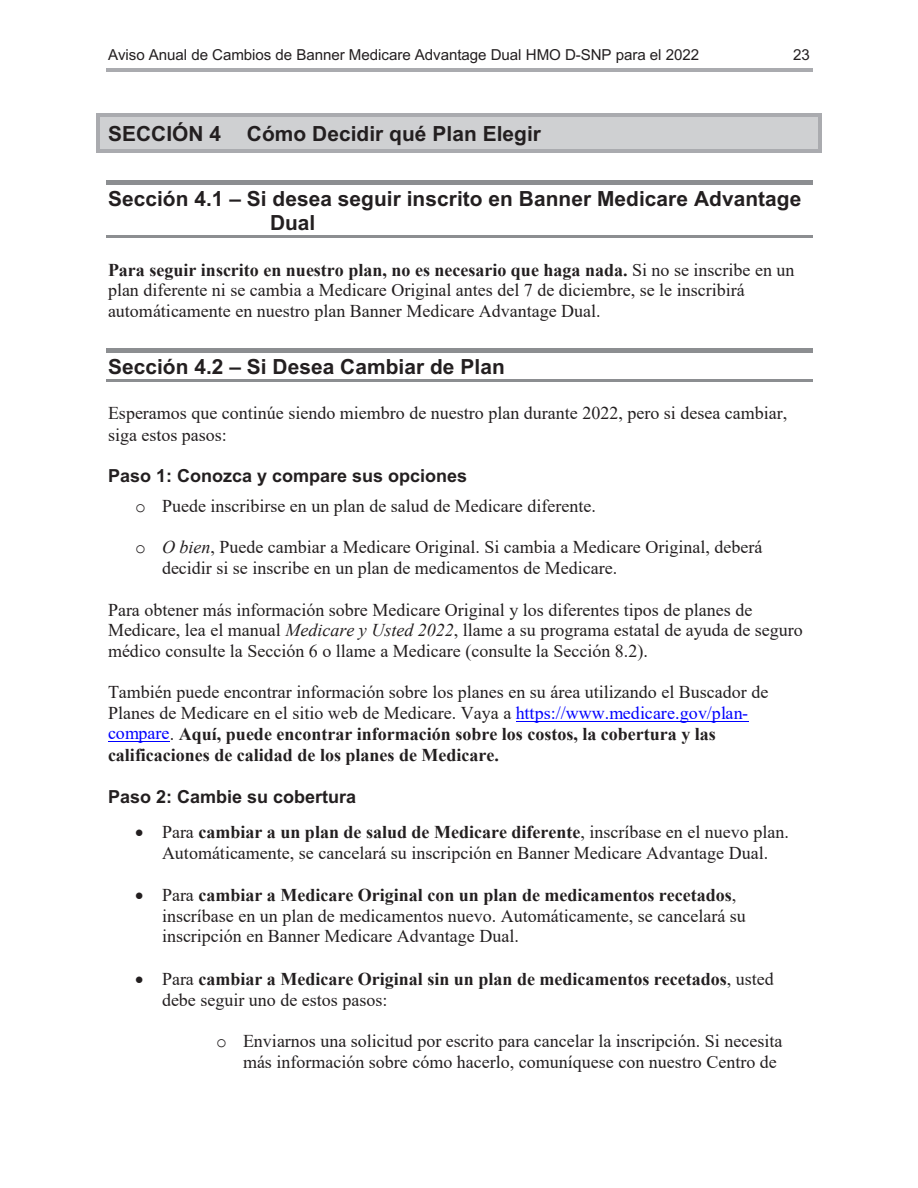
<style>
.page{position:relative;width:918px;height:1188px;background:#fff}
.page>*{position:absolute;margin:0;border:0;box-sizing:border-box;transform-origin:0 0}
.t1{font:700 20.85px/24.5px "Arial";letter-spacing:.005em;color:#231f20}
.t2{font:18px/20.7px "Times New Roman";color:#231f20}
.t3{font:700 18px/20.5px "Times New Roman";color:#231f20}
.t4{font:700 18px "Arial";color:#231f20}
.t5{font:15.15px "Arial";letter-spacing:-.005em;color:#231f20}
.s1{font-weight:700}
.s2{font-family:"Courier New"}
.s3{font-style:italic}
.s4{color:#00f}
.s5{font-weight:400}
</style>
<div class="page">
<hr style="left:106px;top:379px;width:706px;height:3px;background:#8c8e91">
<hr style="left:106px;top:348px;width:706px;height:4px;background:#8c8e91">
<hr style="left:106px;top:236px;width:706px;height:2px;background:#8c8e91">
<hr style="left:106px;top:180px;width:706px;height:4px;background:#8c8e91">
<hr style="left:106px;top:68px;width:706px;height:4px;background:#aaabaf">
<div style="left:100px;top:117px;width:718px;height:32px;background:#cfd0d2"></div>
<svg style="left:97px;top:113px;width:3px;height:4px"></svg>
<hr style="left:100px;top:113px;width:718px;height:4px;background:#aaabaf">
<svg style="left:818px;top:113px;width:3px;height:4px"></svg>
<svg style="left:97px;top:149px;width:3px;height:4px"></svg>
<hr style="left:100px;top:149px;width:718px;height:4px;background:#aaabaf">
<svg style="left:818px;top:149px;width:3px;height:4px"></svg>
<hr style="left:97px;top:117px;width:3px;height:32px;background:#aaabaf">
<hr style="left:818px;top:117px;width:3px;height:32px;background:#aaabaf">
<hr style="left:516px;top:721px;width:233px;height:1px;background:#00f">
<hr style="left:108px;top:741px;width:62px;height:1px;background:#00f">
<p class="t5" style="left:108px;top:45px;width:593px">Aviso Anual de Cambios de Banner Medicare Advantage Dual HMO D-SNP para el 2022</p>
<p class="t5" style="left:793px;top:45px;width:18px">23</p>
<h2 class="t1" style="left:108px;top:121px;width:435px">SECCIÓN 4 Cómo Decidir qué Plan Elegir</h2>
<h3 class="t1" style="left:270px;top:186px;width:533px;text-indent:-162px">Sección 4.1 – Si desea seguir inscrito en Banner Medicare Advantage<br>Dual</h3>
<p class="t2" style="left:108px;top:259px;width:688px"><span class="s1">Para seguir inscrito en nuestro plan, no es necesario que haga nada.</span> Si no se inscribe en un plan diferente ni se cambia a Medicare Original antes del 7 de diciembre, se le inscribirá automáticamente en nuestro plan Banner Medicare Advantage Dual.</p>
<h3 class="t1" style="left:108px;top:354px;width:398px">Sección 4.2 – Si Desea Cambiar de Plan</h3>
<p class="t2" style="left:108px;top:402px;width:681px;line-height:21.3px">Esperamos que continúe siendo miembro de nuestro plan durante 2022, pero si desea cambiar, siga estos pasos:</p>
<h4 class="t4" style="left:108px;top:463px;width:361px">Paso 1: Conozca y compare sus opciones</h4>
<p class="t2" style="left:135px;top:495px;width:462px"><span class="s2">o</span> Puede inscribirse en un plan de salud de Medicare diferente.</p>
<p class="t2" style="left:162px;top:536px;width:602px;line-height:21.3px;text-indent:-27px"><span class="s2">o</span> <span class="s3">O bien</span>, Puede cambiar a Medicare Original. Si cambia a Medicare Original, deberá decidir si se inscribe en un plan de medicamentos de Medicare.</p>
<p class="t2" style="left:108px;top:599px;width:696px">Para obtener más información sobre Medicare Original y los diferentes tipos de planes de<br>Medicare, lea el manual <span class="s3">Medicare y Usted 2022</span>, llame a su programa estatal de ayuda de seguro médico consulte la Sección 6 o llame a Medicare (consulte la Sección 8.2).</p>
<p class="t2" style="left:108px;top:681px;width:662px">También puede encontrar información sobre los planes en su área utilizando el Buscador de Planes de Medicare en el sitio web de Medicare. Vaya a <span class="s4">https://www.medicare.gov/plan&shy;compare</span>. <span class="s1">Aquí, puede encontrar información sobre los costos, la cobertura y las calificaciones de calidad de los planes de Medicare.</span></p>
<h4 class="t4" style="left:108px;top:784px;width:250px">Paso 2: Cambie su cobertura</h4>
<p class="t2" style="left:135px;top:821px;width:655px;text-align:center">• Para <span class="s1">cambiar a un plan de salud de Medicare diferente</span>, inscríbase en el nuevo plan.<br>Automáticamente, se cancelará su inscripción en Banner Medicare Advantage Dual.</p>
<p class="t2" style="left:162px;top:885px;width:585px;text-indent:-27px">• Para <span class="s1">cambiar a Medicare Original con un plan de medicamentos recetados</span>, inscríbase en un plan de medicamentos nuevo. Automáticamente, se cancelará su inscripción en Banner Medicare Advantage Dual.</p>
<p class="t3" style="left:162px;top:968px;width:613px;text-indent:-27px">• <span class="s5">Para</span> cambiar a Medicare Original sin un plan de medicamentos recetados<span class="s5">, usted debe seguir uno de estos pasos:</span></p>
<p class="t2" style="left:243px;top:1030px;width:541px;text-indent:-27px"><span class="s2">o</span> Enviarnos una solicitud por escrito para cancelar la inscripción. Si necesita más información sobre cómo hacerlo, comuníquese con nuestro Centro de</p>
</div>
